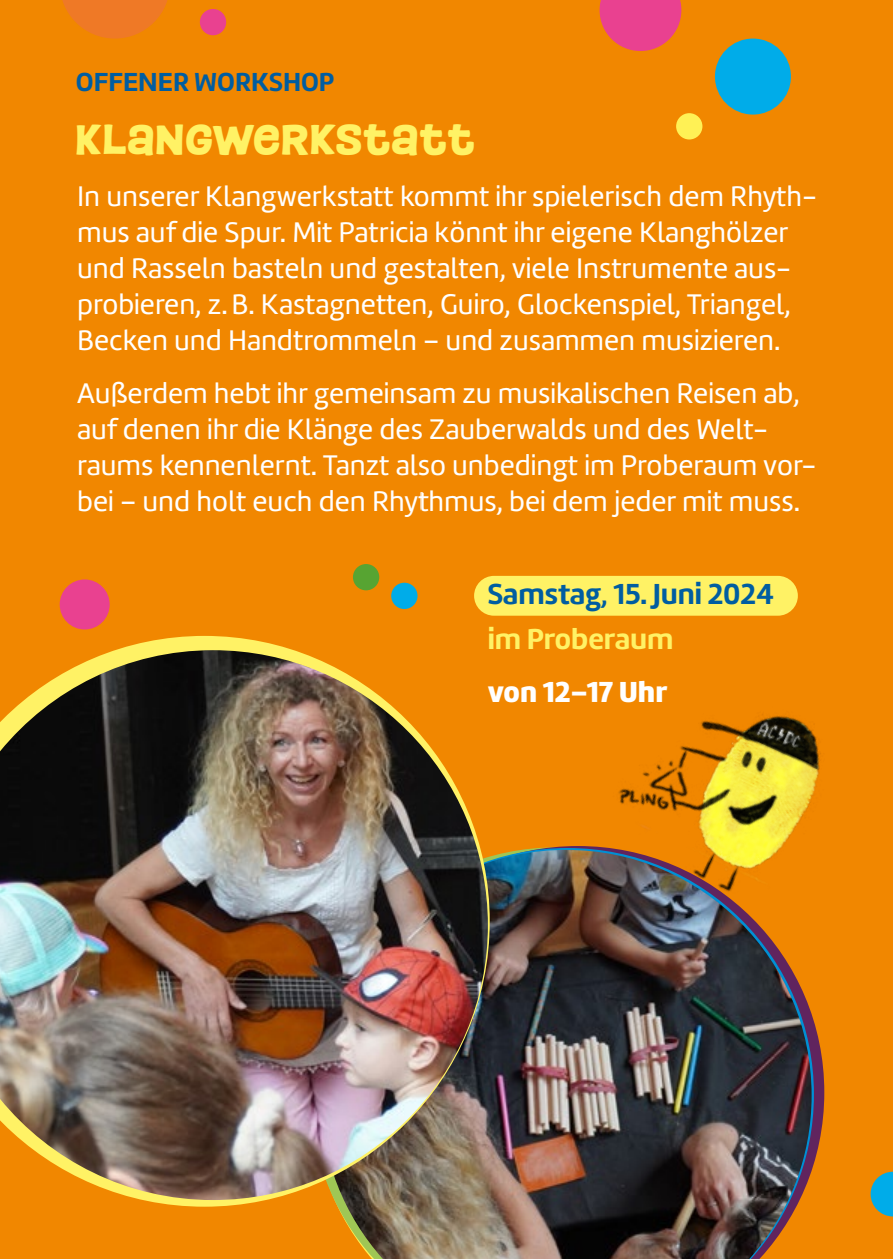
<style>
.page{position:relative;width:893px;height:1259px;background:#f18700}
.page>*{position:absolute;margin:0;border:0;box-sizing:border-box;transform-origin:0 0}
.t1{font:46.5px "Paradise Point X Tall";letter-spacing:.01em;color:#fff265}
.t2{font:700 30px "Marine";color:#005da1}
.t3{font:700 30px "Marine";color:#fff265}
.t4{font:900 30px "Marine";color:#fff}
.t5{font:29.4px/36px "Marine";color:#fff}
.t6{font:700 27px "Marine";color:#005da1}
</style>
<div class="page">
<div style="left:474px;top:576px;width:324px;height:40px;background:#fff265;border-radius:20px"></div>
<img style="left:618px;top:714px;width:203px;height:132px">
<svg style="left:62px;top:0;width:106px;height:39px"></svg>
<div style="left:715px;top:39px;width:76px;height:76px;background:#00ace9;border-radius:50%"></div>
<div style="left:676px;top:113px;width:26px;height:26px;background:#fff155;border-radius:50%"></div>
<div style="left:200px;top:9px;width:26px;height:26px;background:#e94190;border-radius:50%"></div>
<div style="left:60px;top:579px;width:50px;height:50px;background:#e94190;border-radius:50%"></div>
<div style="left:391px;top:583px;width:26px;height:26px;background:#00ace9;border-radius:50%"></div>
<div style="left:353px;top:564px;width:26px;height:26px;background:#57a432;border-radius:50%"></div>
<svg style="left:600px;top:0;width:81px;height:51px"></svg>
<svg style="left:541px;top:846px;width:283px;height:317px"></svg>
<img style="left:337px;top:850px;width:475px;height:409px">
<svg style="left:116px;top:636px;width:374px;height:570px"></svg>
<img style="left:0;top:650px;width:488px;height:550px">
<hr style="left:892px;top:0;width:1px;height:1259px;background:#ec607b">
<svg style="left:871px;top:1171px;width:22px;height:45px"></svg>
<p class="t6" style="left:76px;top:64px;width:260px">OFFENER WORKSHOP</p>
<h1 class="t1" style="left:75px;top:114px;width:401px">KLANGWERKSTATT</h1>
<p class="t5" style="left:77px;top:178px;width:741px">In unserer Klangwerkstatt kommt ihr spielerisch dem Rhyth&shy;mus auf die Spur. Mit Patricia könnt ihr eigene Klanghölzer und Rasseln basteln und gestalten, viele Instrumente aus&shy;probieren, z.B. Kastagnetten, Guiro, Glockenspiel, Triangel, Becken und Handtrommeln – und zusammen musizieren.</p>
<p class="t5" style="left:77px;top:375px;width:741px">Außerdem hebt ihr gemeinsam zu musikalischen Reisen ab, auf denen ihr die Klänge des Zauberwalds und des Welt&shy;raums kennenlernt. Tanzt also unbedingt im Proberaum vor&shy;bei – und holt euch den Rhythmus, bei dem jeder mit muss.</p>
<p class="t2" style="left:488px;top:575px;width:288px">Samstag, 15. Juni 2024</p>
<p class="t3" style="left:488px;top:619px;width:187px">im Proberaum</p>
<p class="t4" style="left:488px;top:672px;width:181px">von 12–17 Uhr</p>
</div>
